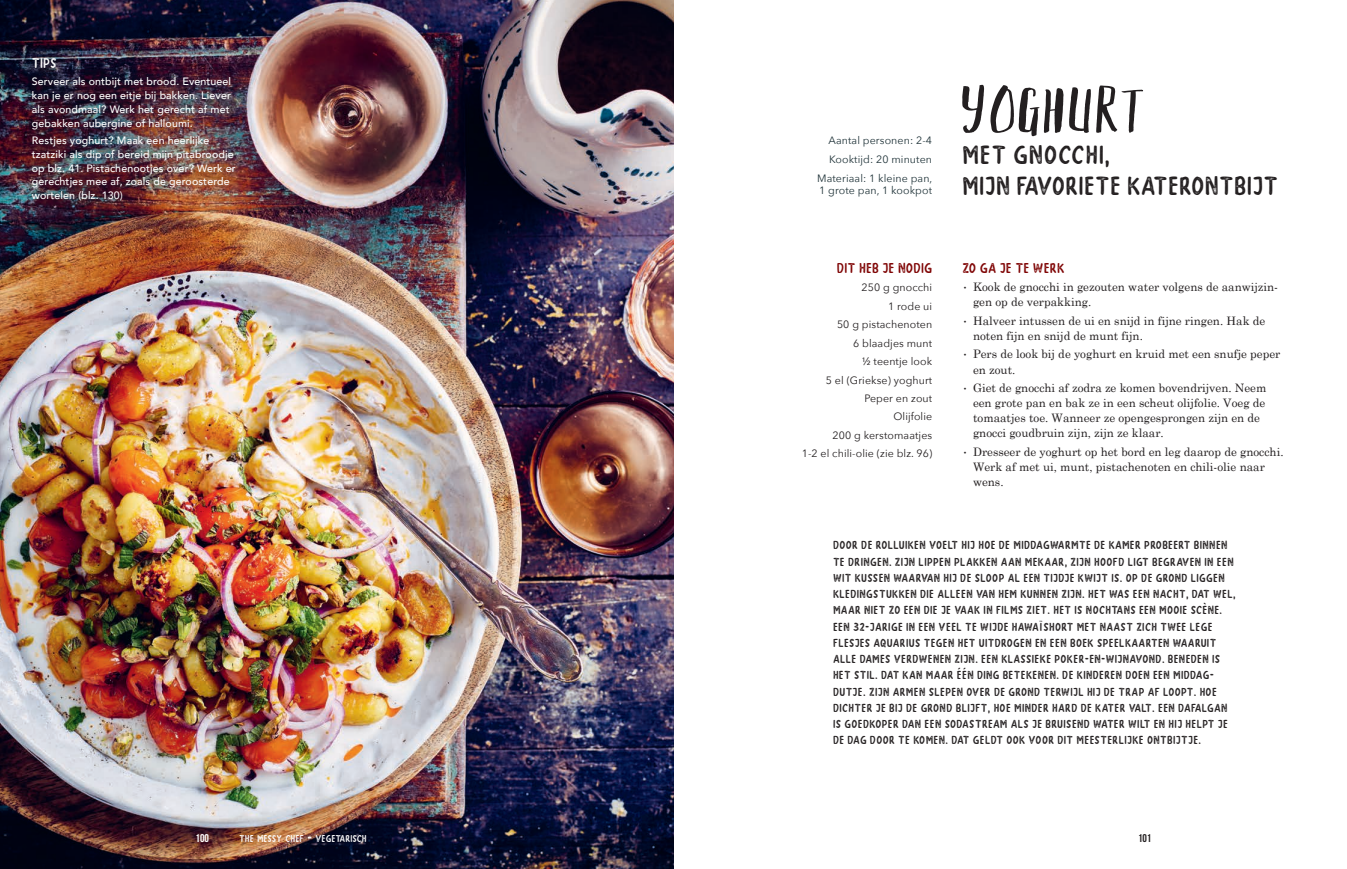
<style>
.page{position:relative;width:1347px;height:869px;background:#fff}
.page>*{position:absolute;margin:0;border:0;box-sizing:border-box;transform-origin:0 0}
.t1{font:60px "Rockstar Display";letter-spacing:.07em;color:#231f20}
.t2{font:25.38px/31.1px "Super Stamp";letter-spacing:.01em;color:#231f20}
.t3{font:13.75px "Super Stamp";letter-spacing:.01em;color:#7d0100}
.t4{font:13.75px "Super Stamp";color:#fff}
.t5{font:11.62px/15px "Century Schoolbook";color:#231f20}
.t6{font:11.25px/16.2px "Super Stamp";letter-spacing:.03em;color:#231f20}
.t7{font:11.25px "Bebas Neue";color:#fff}
.t8{font:11.25px "Bebas Neue";color:#231f20}
.t9{font:500 10.62px/13.8px "Avenir";letter-spacing:.01em;color:#fff}
.t10{font:10.62px/18.5px "Avenir Next";letter-spacing:.01em;color:#231f20;text-align:right}
.t11{font:10.62px/19px "Avenir Next";letter-spacing:.01em;color:#203339;text-align:right}
.t12{font:9.62px "Super Stamp";color:#fff}
.s1{font-size:8.75px}
.s2{font-size:13.75px}
</style>
<div class="page">
<img style="left:0;top:0;width:673px;height:868px">
<img style="left:20px;top:46px;width:231px;height:171px">
<p class="t4" style="left:32px;top:54px;width:26px">TIPS</p>
<p class="t9" style="left:32px;top:74px;width:201px">Serveer als ontbijt met brood. Eventueel kan je er nog een eitje bij bakken. Liever als avondmaal? Werk het gerecht af met gebakken aubergine of halloumi.</p>
<p class="t9" style="left:32px;top:133px;width:205px">Restjes yoghurt? Maak een heerlijke tzatziki als dip of bereid mijn pitabroodje op blz. 41. Pistachenootjes over? Werk er gerechtjes mee af, zoals de geroosterde wortelen (blz. 130)</p>
<p class="t11" style="left:817px;top:131px;width:117px">Aantal personen: 2-4<br>Kooktijd: 20 minuten<br>Materiaal: 1 kleine pan,</p>
<p class="t11" style="left:819px;top:180px;width:114px">1 grote pan, 1 kookpot</p>
<p class="t3" style="left:837px;top:259px;width:97px">DIT HEB JE NODIG</p>
<p class="t10" style="left:801px;top:278px;width:132px">250 g gnocchi<br>1 rode ui<br>50 g pistachenoten<br>6 blaadjes munt<br>½ teentje look<br>5 el (Griekse) yoghurt<br>Peper en zout<br>Olijfolie<br>200 g kerstomaatjes<br>1-2 el chili-olie (zie blz. 96)</p>
<h1 class="t1" style="left:962px;top:66px;width:180px">YOGHURT</h1>
<h2 class="t2" style="left:962px;top:137px;width:317px">MET GNOCCHI,<br>MIJN FAVORIETE KATERONTBIJT</h2>
<p class="t3" style="left:962px;top:259px;width:104px">ZO GA JE TE WERK</p>
<p class="t5" style="left:973px;top:279px;width:307px;text-indent:-11px"><span class="s1">•</span> Kook de gnocchi in gezouten water volgens de aanwijzin&shy;gen op de verpakking.</p>
<p class="t5" style="left:973px;top:313px;width:294px;text-indent:-11px"><span class="s1">•</span> Halveer intussen de ui en snijd in fijne ringen. Hak de noten fijn en snijd de munt fijn.</p>
<p class="t5" style="left:973px;top:346px;width:309px;text-indent:-11px"><span class="s1">•</span> Pers de look bij de yoghurt en kruid met een snufje peper en zout.</p>
<p class="t5" style="left:973px;top:380px;width:295px;text-indent:-11px"><span class="s1">•</span> Giet de gnocchi af zodra ze komen bovendrijven. Neem een grote pan en bak ze in een scheut olijfolie. Voeg de tomaatjes toe. Wanneer ze opengesprongen zijn en de gnocci goudbruin zijn, zijn ze klaar.</p>
<p class="t5" style="left:973px;top:443px;width:312px;text-indent:-11px"><span class="s1">•</span> Dresseer de yoghurt op het bord en leg daarop de gnocchi.<br>Werk af met ui, munt, pistachenoten en chili-olie naar wens.</p>
<p class="t6" style="left:833px;top:536px;width:404px">DOOR DE ROLLUIKEN VOELT HIJ HOE DE MIDDAGWARMTE DE KAMER PROBEERT BINNEN TE DRINGEN. ZIJN LIPPEN PLAKKEN AAN MEKAAR, ZIJN HOOFD LIGT BEGRAVEN IN EEN WIT KUSSEN WAARVAN HIJ DE SLOOP AL EEN TIJDJE KWIJT IS. OP DE GROND LIGGEN KLEDINGSTUKKEN DIE ALLEEN VAN HEM KUNNEN ZIJN. HET WAS EEN NACHT, DAT WEL, MAAR NIET ZO EEN DIE JE VAAK IN FILMS ZIET. HET IS NOCHTANS EEN MOOIE SCÈNE.<br>EEN 32-JARIGE IN EEN VEEL TE WIJDE HAWAÏSHORT MET NAAST ZICH TWEE LEGE FLESJES AQUARIUS TEGEN HET UITDROGEN EN EEN BOEK SPEELKAARTEN WAARUIT ALLE DAMES VERDWENEN ZIJN. EEN KLASSIEKE POKER-EN-WIJNAVOND. BENEDEN IS HET STIL. DAT KAN MAAR ÉÉN DING BETEKENEN. DE KINDEREN DOEN EEN MIDDAG-DUTJE. ZIJN ARMEN SLEPEN OVER DE GROND TERWIJL HIJ DE TRAP AF LOOPT. HOE DICHTER JE BIJ DE GROND BLIJFT, HOE MINDER HARD DE KATER VALT. EEN DAFALGAN IS GOEDKOPER DAN EEN SODASTREAM ALS JE BRUISEND WATER WILT EN HIJ HELPT JE DE DAG DOOR TE KOMEN. DAT GELDT OOK VOOR DIT MEESTERLIJKE ONTBIJTJE.</p>
<p class="t7" style="left:196px;top:831px;width:15px">100</p>
<p class="t12" style="left:239px;top:832px;width:129px">THE MESSY CHEF <span class="s2">-</span> VEGETARISCH</p>
<p class="t8" style="left:1138px;top:831px;width:15px">101</p>
</div>
